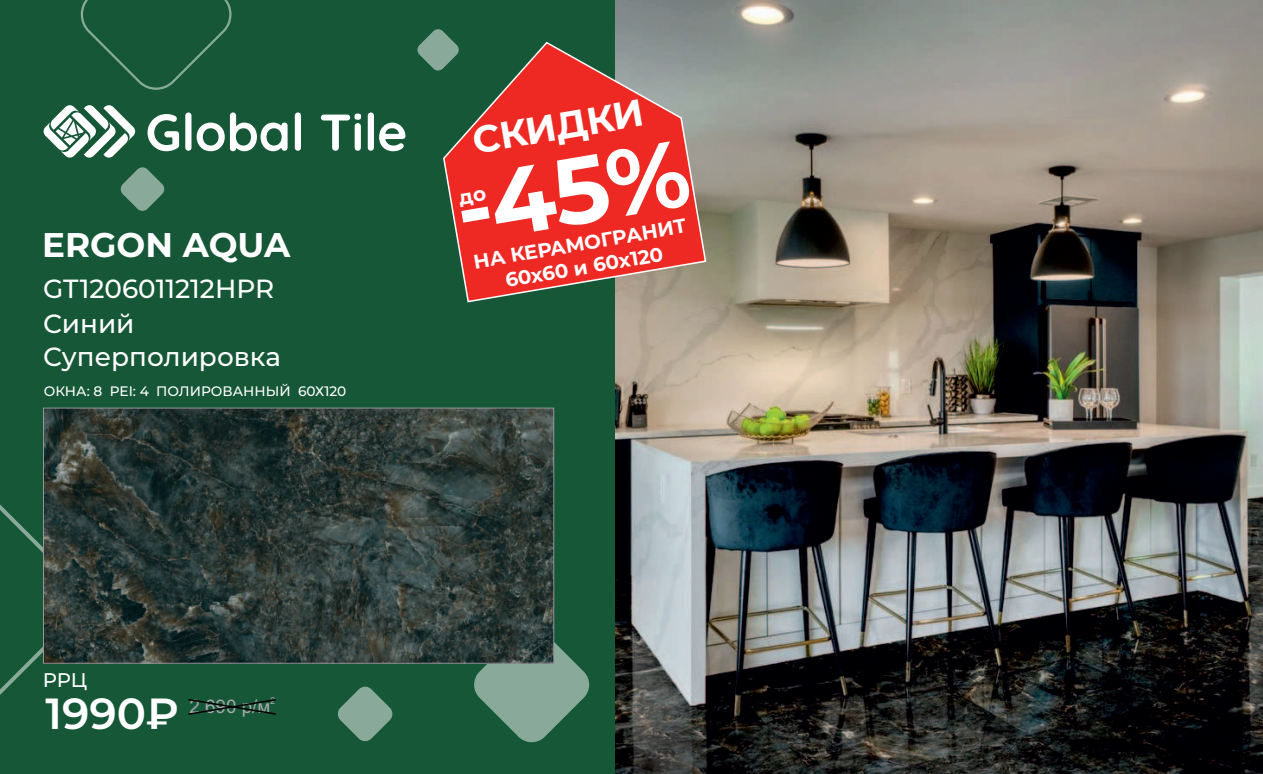
<style>
.page{position:relative;width:1263px;height:774px;background:#155736}
.page>*{position:absolute;margin:0;border:0;box-sizing:border-box;transform-origin:0 0}
.t1{font:700 94.35px "Montserrat";color:#fff}
.t2{font:600 43.5px "Montserrat";color:#fff}
.t3{font:700 37.8px "Montserrat";color:#fff}
.t4{font:700 34.2px "Montserrat";color:#fff}
.t5{font:500 26.25px/34.3px "Montserrat";color:#fff}
.t6{font:700 19.8px/23.9px "Montserrat";color:#fff;text-align:center}
.t7{font:500 19.8px "Montserrat";color:#fff}
.t8{font:18.75px "Arial";color:#a8a9ad}
.t9{font:500 13.65px "Montserrat";color:#fff}
.t10{font:9.45px "Arial";color:#a8a9ad}
</style>
<div class="page">
<svg style="left:0;top:504px;width:43px;height:191px"></svg>
<svg style="left:474px;top:625px;width:116px;height:118px"></svg>
<svg style="left:81px;top:0;width:151px;height:90px"></svg>
<svg style="left:120px;top:167px;width:45px;height:44px"></svg>
<svg style="left:338px;top:686px;width:55px;height:56px"></svg>
<svg style="left:417px;top:29px;width:36px;height:42px"></svg>
<img style="left:616px;top:0;width:647px;height:774px">
<svg style="left:188px;top:699px;width:88px;height:16px"></svg>
<img style="left:45px;top:410px;width:507px;height:252px">
<div style="left:43px;top:408px;width:511px;height:256px;border:1px solid #939598"></div>
<svg style="left:442px;top:41px;width:265px;height:262px"></svg>
<svg style="left:44px;top:105px;width:91px;height:53px"></svg>
<svg style="left:148px;top:112px;width:257px;height:39px"></svg>
<svg style="left:459px;top:189px;width:27px;height:18px"></svg>
<h3 class="t4" style="left:42px;top:220px;width:249px">ERGON AQUA</h3>
<p class="t5" style="left:43px;top:271px;width:233px">GT1206011212HPR<br>Синий</p>
<p class="t5" style="left:43px;top:339px;width:239px">Суперполировка</p>
<p class="t9" style="left:44px;top:382px;width:304px">ОКНА: 8 PEI: 4 ПОЛИРОВАННЫЙ 60Х120</p>
<p class="t7" style="left:43px;top:666px;width:46px">РРЦ</p>
<h2 class="t2" style="left:45px;top:683px;width:135px">1990₽</h2>
<p class="t10" style="left:270px;top:694px;width:7px">2</p>
<p class="t8" style="left:190px;top:694px;width:82px">2 690 р/м</p>
<h3 class="t3" style="left:468px;top:114px;width:174px;rotate:-10deg">СКИДКИ</h3>
<h1 class="t1" style="left:444px;top:144px;width:237px;rotate:-10deg">-45%</h1>
<p class="t6" style="left:471px;top:249px;width:217px;rotate:-10deg">НА КЕРАМОГРАНИТ<br>60х60 и 60х120</p>
</div>
